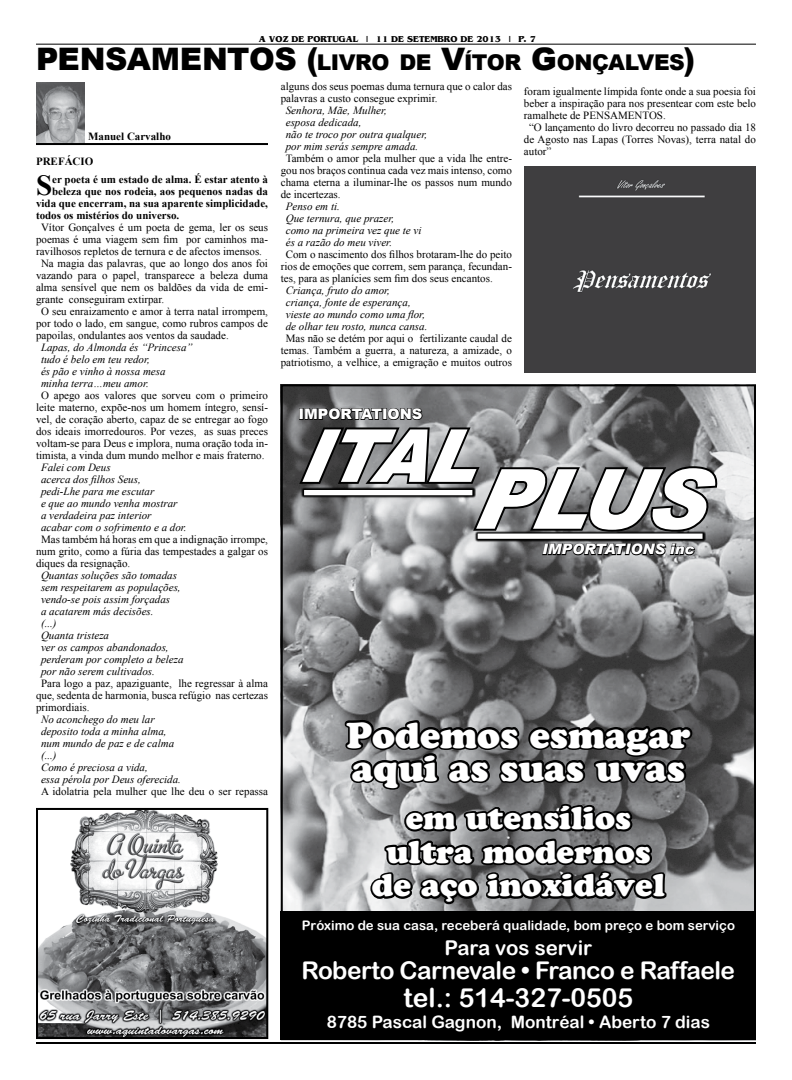
<style>
.page{position:relative;width:792px;height:1080px;background:#fff}
.page>*{position:absolute;margin:0;border:0;box-sizing:border-box;transform-origin:0 0}
.t1{font:italic 900 83.2px "Arial";color:#fff}
.t2{font:italic 900 73.3px "Arial";color:#fff}
.t3{font:36.3px/33px "Cooper Black Std";color:#fff}
.t4{font:31.7px/33.7px "Cooper Black Std";color:#fff;text-align:center}
.t5{font:900 31px "Arial";color:#000}
.t6{font:700 29.1px "Times New Roman";color:#000}
.t7{font:26.4px "Arial Rounded MT Bold";color:#fff}
.t8{font:24.4px "Arial Rounded MT Bold";letter-spacing:-.02em;color:#fff}
.t9{font:900 21.7px "Arial";letter-spacing:-.02em;color:#000}
.t10{font:20.5px "Arial Rounded MT Bold";color:#fff}
.t11{font:17.2px "Arial Rounded MT Bold";color:#fff}
.t12{font:italic 900 14.5px "Arial";color:#fff}
.t13{font:900 14.5px "Arial";color:#fff}
.t14{font:13.2px "Arial Rounded MT Bold";color:#fff}
.t15{font:11px/12px "Times New Roman";color:#000;text-align:justify}
.t16{font:italic 11px/12px "Times New Roman";color:#000}
.t17{font:700 11px "Times New Roman";color:#000}
.t18{font:700 9px "Bangkok";color:#000}
.s1{font-size:31px}
</style>
<div class="page">
<hr style="left:36px;top:1042px;width:720px;height:2px;background:#000">
<hr style="left:36px;top:44px;width:720px;height:1px;background:#000">
<img style="left:284px;top:387px;width:469px;height:524px">
<svg style="left:368px;top:802px;width:301px;height:104px;background:#535354"></svg>
<div style="left:281px;top:911px;width:475px;height:129px;background:#000"></div>
<svg style="left:296px;top:401px;width:423px;height:391px;background:#707172"></svg>
<svg style="left:301px;top:487px;width:175px;height:12px"></svg>
<div style="left:304px;top:490px;width:168px;height:5px;background:#fff"></div>
<svg style="left:474px;top:530px;width:232px;height:12px;background:#404041"></svg>
<div style="left:478px;top:534px;width:225px;height:5px;background:#fff"></div>
<div style="left:281px;top:384px;width:475px;height:656px;border:2px solid #000"></div>
<img style="left:39px;top:811px;width:226px;height:225px">
<div style="left:36px;top:808px;width:232px;height:231px;border:2px solid #000"></div>
<img style="left:36px;top:82px;width:49px;height:61px">
<hr style="left:36px;top:143px;width:232px;height:2px;background:#000">
<div style="left:524px;top:167px;width:232px;height:205px;background:#3f3e40"></div>
<p class="t18" style="left:259px;top:34px;width:278px">A VOZ DE PORTUGAL | 11 DE SETEMBRO DE 2013 | P. 7</p>
<h3 class="t5" style="left:36px;top:36px;width:94px">PENSAME</h3>
<h3 class="t5" style="left:202px;top:36px;width:49px">NTOS</h3>
<h3 class="t9" style="left:306px;top:47px;width:390px"><span class="s1">(</span>LIVRO DE <span class="s1">V</span>ÍTOR <span class="s1">G</span>ONÇALVES<span class="s1">)</span></h3>
<p class="t17" style="left:88px;top:129px;width:84px">Manuel Carvalho</p>
<p class="t17" style="left:36px;top:153px;width:15px">Pref</p>
<p class="t17" style="left:65px;top:153px;width:16px">ácio</p>
<h3 class="t6" style="left:36px;top:165px;width:18px">S</h3>
<p class="t17" style="left:52px;top:172px;width:217px">er poeta é um estado de alma. É estar atento à</p>
<p class="t17" style="left:52px;top:184px;width:217px">beleza que nos rodeia, aos pequenos nadas da</p>
<p class="t17" style="left:36px;top:196px;width:233px">vida que encerram, na sua aparente simplicidade,</p>
<p class="t17" style="left:36px;top:208px;width:145px">todos os mistérios do universo.</p>
<p class="t15" style="left:41px;top:221px;width:229px">Vítor Gonçalves é um poeta de gema, ler os seus</p>
<p class="t15" style="left:36px;top:233px;width:234px">poemas é uma viagem sem fim por caminhos ma-</p>
<p class="t15" style="left:36px;top:245px;width:228px">ravilhosos repletos de ternura e de afectos imensos.</p>
<p class="t15" style="left:41px;top:257px;width:229px">Na magia das palavras, que ao longo dos anos foi</p>
<p class="t15" style="left:36px;top:269px;width:234px">vazando para o papel, transparece a beleza duma</p>
<p class="t15" style="left:36px;top:281px;width:234px">alma sensível que nem os baldões da vida de emi-</p>
<p class="t15" style="left:36px;top:293px;width:130px">grante conseguiram extirpar.</p>
<p class="t15" style="left:41px;top:305px;width:229px">O seu enraizamento e amor à terra natal irrompem,</p>
<p class="t15" style="left:36px;top:317px;width:234px">por todo o lado, em sangue, como rubros campos de</p>
<p class="t15" style="left:36px;top:329px;width:194px">papoilas, ondulantes aos ventos da saudade.</p>
<p class="t16" style="left:41px;top:341px;width:153px">Lapas, do Almonda és “Princesa” tudo é belo em teu redor,<br>és pão e vinho à nossa mesa minha terra…meu amor.</p>
<p class="t15" style="left:36px;top:389px;width:234px;text-align:center">O apego aos valores que sorveu com o primeiro leite materno, expõe-nos um homem íntegro, sensí&shy;vel, de coração aberto, capaz de se entregar ao fogo dos ideais imorredouros. Por vezes, as suas preces voltam-se para Deus e implora, numa oração toda in&shy;timista, a vinda dum mundo melhor e mais fraterno.</p>
<p class="t16" style="left:41px;top:461px;width:147px">Falei com Deus<br>acerca dos filhos Seus,<br>pedi-Lhe para me escutar<br>e que ao mundo venha mostrar<br>a verdadeira paz interior<br>acabar com o sofrimento e a dor.</p>
<p class="t15" style="left:36px;top:533px;width:234px;text-indent:5px">Mas também há horas em que a indignação irrompe, num grito, como a fúria das tempestades a galgar os diques da resignação.</p>
<p class="t16" style="left:41px;top:569px;width:144px">Quantas soluções são tomadas sem respeitarem as populações, vendo-se pois assim forçadas<br>a acatarem más decisões.<br>(...)<br>Quanta tristeza<br>ver os campos abandonados, perderam por completo a beleza por não serem cultivados.</p>
<p class="t15" style="left:36px;top:677px;width:234px;text-indent:5px">Para logo a paz, apaziguante, lhe regressar à alma que, sedenta de harmonia, busca refúgio nas certezas primordiais.</p>
<p class="t16" style="left:41px;top:713px;width:142px">No aconchego do meu lar deposito toda a minha alma, num mundo de paz e de calma (...)<br>Como é preciosa a vida,<br>essa pérola por Deus oferecida.</p>
<p class="t15" style="left:41px;top:785px;width:229px">A idolatria pela mulher que lhe deu o ser repassa</p>
<p class="t15" style="left:281px;top:80px;width:233px">alguns dos seus poemas duma ternura que o calor das palavras a custo consegue exprimir.</p>
<p class="t16" style="left:286px;top:104px;width:143px">Senhora, Mãe, Mulher,<br>esposa dedicada,<br>não te troco por outra qualquer, por mim serás sempre amada.</p>
<p class="t15" style="left:281px;top:152px;width:233px;text-indent:5px">Também o amor pela mulher que a vida lhe entre&shy;gou nos braços continua cada vez mais intenso, como chama eterna a iluminar-lhe os passos num mundo de incertezas.</p>
<p class="t16" style="left:286px;top:200px;width:137px">Penso em ti.<br>Que ternura, que prazer,<br>como na primeira vez que te vi és a razão do meu viver.</p>
<p class="t15" style="left:281px;top:248px;width:233px;text-indent:5px">Com o nascimento dos filhos brotaram-lhe do peito rios de emoções que correm, sem parança, fecundan&shy;tes, para as planícies sem fim dos seus encantos.</p>
<p class="t16" style="left:286px;top:284px;width:143px">Criança, fruto do amor, criança, fonte de esperança, vieste ao mundo como uma flor, de olhar teu rosto, nunca cansa.</p>
<p class="t15" style="left:281px;top:332px;width:233px;text-align:center">Mas não se detém por aqui o fertilizante caudal de temas. Também a guerra, a natureza, a amizade, o patriotismo, a velhice, a emigração e muitos outros</p>
<p class="t15" style="left:524px;top:85px;width:233px">foram igualmente límpida fonte onde a sua poesia foi</p>
<p class="t15" style="left:524px;top:97px;width:234px">beber a inspiração para nos presentear com este belo</p>
<p class="t15" style="left:524px;top:109px;width:143px">ramalhete de PENSAMENTOS.</p>
<p class="t15" style="left:529px;top:121px;width:228px">“O lançamento do livro decorreu no passado dia 18</p>
<p class="t15" style="left:524px;top:133px;width:233px">de Agosto nas Lapas (Torres Novas), terra natal do</p>
<p class="t15" style="left:524px;top:145px;width:29px">autor”</p>
<h3 class="t13" style="left:299px;top:403px;width:125px">IMPORTATIONS</h3>
<h2 class="t2" style="left:299px;top:410px;width:196px">ITAL</h2>
<h1 class="t1" style="left:473px;top:448px;width:253px">PLUS</h1>
<h3 class="t12" style="left:542px;top:540px;width:153px">IMPORTATIONS INC</h3>
<h3 class="t3" style="left:346px;top:718px;width:346px">Podemos esmagar aqui as suas uvas</h3>
<h3 class="t4" style="left:372px;top:801px;width:295px">em utensílios ultra modernos de aço inoxidável</h3>
<p class="t14" style="left:302px;top:918px;width:435px">Próximo de sua casa, receberá qualidade, bom preço e bom serviço</p>
<h3 class="t10" style="left:445px;top:935px;width:149px">Para vos servir</h3>
<h3 class="t8" style="left:302px;top:956px;width:435px">Roberto Carnevale • Franco e Raffaele</h3>
<h3 class="t7" style="left:404px;top:982px;width:231px">tel.: 514-327-0505</h3>
<h3 class="t11" style="left:327px;top:1011px;width:385px">8785 Pascal Gagnon, Montréal • Aberto 7 dias</h3>
</div>
